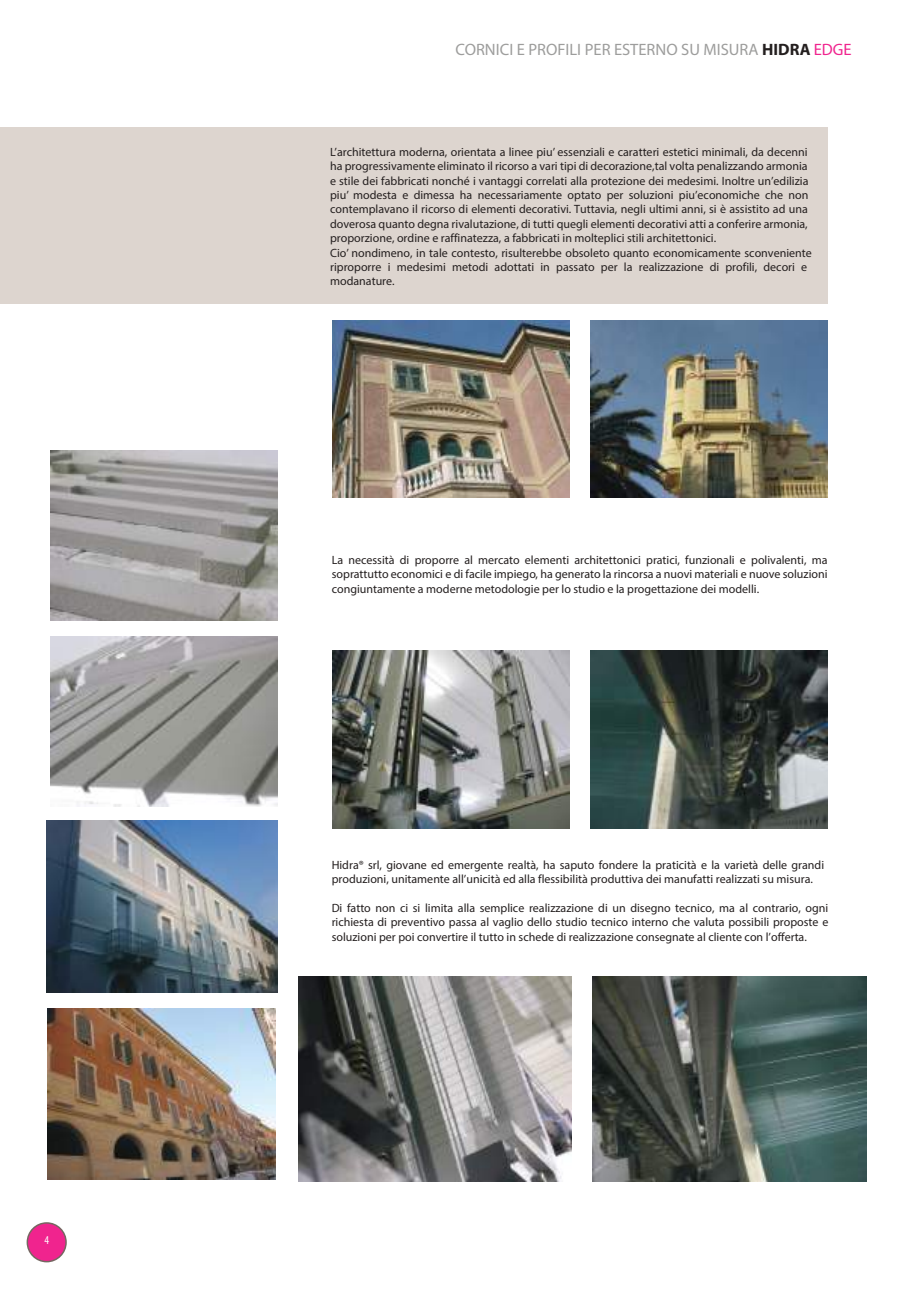
<style>
.page{position:relative;width:919px;height:1289px;background:#fff}
.page>*{position:absolute;margin:0;border:0;box-sizing:border-box;transform-origin:0 0}
.t1{font:16.5px "Myriad Pro";color:#9d9d9c}
.t2{font:12px/14.4px "Myriad Pro";color:#241f1f}
.t3{font:condensed 12px "Myriad Pro";color:#fff}
.s1{font-weight:700;color:#241f1f}
.s2{color:#f0248e}
</style>
<div class="page">
<div style="left:27px;top:1222px;width:39px;height:39px;background:#f0248e;border-radius:50%"></div>
<div style="left:27px;top:1222px;width:40px;height:40px;border:2px solid #756761;border-radius:50%"></div>
<div style="left:0;top:127px;width:827px;height:177px;background:#ddd5cf"></div>
<img style="left:332px;top:320px;width:237px;height:178px">
<img style="left:332px;top:651px;width:237px;height:177px">
<img style="left:591px;top:651px;width:236px;height:177px">
<img style="left:50px;top:636px;width:228px;height:170px">
<img style="left:50px;top:450px;width:228px;height:170px">
<img style="left:46px;top:820px;width:232px;height:172px">
<img style="left:48px;top:1008px;width:227px;height:170px">
<img style="left:299px;top:976px;width:273px;height:205px">
<img style="left:592px;top:976px;width:273px;height:205px">
<img style="left:591px;top:320px;width:236px;height:177px">
<p class="t3" style="left:44px;top:1232px;width:6px">4</p>
<h1 class="t1" style="left:455px;top:40px;width:398px">CORNICI E PROFILI PER ESTERNO SU MISURA <span class="s1">HIDRA</span> <span class="s2">EDGE</span></h1>
<p class="t2" style="left:330px;top:144px;width:483px">L’architettura moderna, orientata a linee piu’ essenziali e caratteri estetici minimali, da decenni ha progressivamente eliminato il ricorso a vari tipi di decorazione,tal volta penalizzando armonia e stile dei fabbricati nonché i vantaggi correlati alla protezione dei medesimi. Inoltre un’edilizia piu’ modesta e dimessa ha necessariamente optato per soluzioni piu’economiche che non contemplavano il ricorso di elementi decorativi. Tuttavia, negli ultimi anni, si è assistito ad una doverosa quanto degna rivalutazione, di tutti quegli elementi decorativi atti a conferire armonia, proporzione, ordine e raffinatezza, a fabbricati in molteplici stili architettonici.<br>Cio’ nondimeno, in tale contesto, risulterebbe obsoleto quanto economicamente sconveniente riproporre i medesimi metodi adottati in passato per la realizzazione di profili, decori e modanature.</p>
<p class="t2" style="left:332px;top:552px;width:497px;text-align:justify">La necessità di proporre al mercato elementi architettonici pratici, funzionali e polivalenti, ma soprattutto economici e di facile impiego, ha generato la rincorsa a nuovi materiali e nuove soluzioni congiuntamente a moderne metodologie per lo studio e la progettazione dei modelli.</p>
<p class="t2" style="left:331px;top:857px;width:494px">Hidra® srl, giovane ed emergente realtà, ha saputo fondere la praticità e la varietà delle grandi produzioni, unitamente all’unicità ed alla flessibilità produttiva dei manufatti realizzati su misura.</p>
<p class="t2" style="left:331px;top:900px;width:498px;text-align:justify">Di fatto non ci si limita alla semplice realizzazione di un disegno tecnico, ma al contrario, ogni richiesta di preventivo passa al vaglio dello studio tecnico interno che valuta possibili proposte e soluzioni per poi convertire il tutto in schede di realizzazione consegnate al cliente con l’offerta.</p>
</div>
